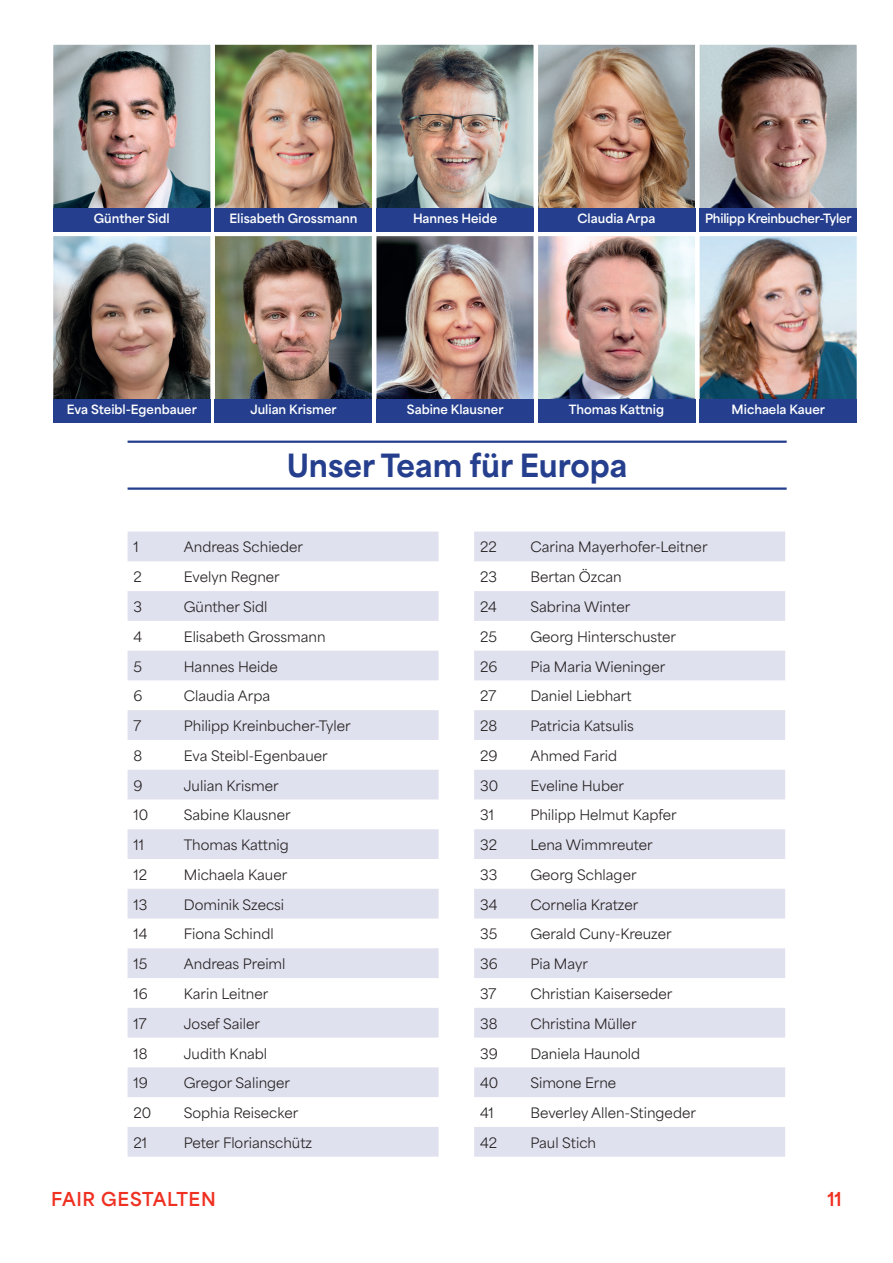
<style>
.page{position:relative;width:893px;height:1263px;background:#fff}
.page>*{position:absolute;margin:0;border:0;box-sizing:border-box;transform-origin:0 0}
.t1{font:800 30px "Area Normal";color:#253f8e}
.t2{font:700 18px "Area Normal";letter-spacing:.04em;color:#ef3122}
.t3{font:13.5px "Area Normal";color:#231f20}
.t4{font:700 12px "Area Normal";color:#fff}
.t5{font:700 12px "Area Normal";letter-spacing:-.02em;color:#fff}
</style>
<div class="page">
<svg style="left:128px;top:531px;width:311px;height:626px;fill:#e0e1ee"></svg>
<svg style="left:474px;top:531px;width:311px;height:626px;fill:#e0e1ee"></svg>
<img style="left:54px;top:45px;width:802px;height:355px">
<div style="left:210px;top:40px;width:166px;height:196px;border:4px solid #fff"></div>
<div style="left:210px;top:232px;width:166px;height:195px;border:4px solid #fff"></div>
<div style="left:533px;top:40px;width:167px;height:196px;border:4px solid #fff"></div>
<div style="left:695px;top:40px;width:166px;height:196px;border:4px solid #fff"></div>
<div style="left:695px;top:232px;width:166px;height:195px;border:4px solid #fff"></div>
<div style="left:49px;top:40px;width:166px;height:196px;border:4px solid #fff"></div>
<div style="left:49px;top:232px;width:166px;height:195px;border:4px solid #fff"></div>
<div style="left:372px;top:40px;width:166px;height:196px;border:4px solid #fff"></div>
<div style="left:372px;top:232px;width:166px;height:195px;border:4px solid #fff"></div>
<hr style="left:128px;top:441px;width:659px;height:2px;background:#253f8e">
<hr style="left:128px;top:487px;width:659px;height:3px;background:#253f8e">
<div style="left:53px;top:208px;width:157px;height:24px;background:#253f8e"></div>
<div style="left:53px;top:400px;width:157px;height:23px;background:#253f8e"></div>
<div style="left:215px;top:208px;width:157px;height:24px;background:#253f8e"></div>
<div style="left:215px;top:400px;width:157px;height:23px;background:#253f8e"></div>
<div style="left:376px;top:208px;width:158px;height:24px;background:#253f8e"></div>
<div style="left:376px;top:400px;width:158px;height:23px;background:#253f8e"></div>
<div style="left:538px;top:208px;width:157px;height:24px;background:#253f8e"></div>
<div style="left:538px;top:400px;width:157px;height:23px;background:#253f8e"></div>
<div style="left:700px;top:208px;width:157px;height:24px;background:#253f8e"></div>
<div style="left:700px;top:400px;width:157px;height:23px;background:#253f8e"></div>
<p class="t4" style="left:94px;top:207px;width:77px">Günther Sidl</p>
<p class="t4" style="left:229px;top:207px;width:129px">Elisabeth Grossmann</p>
<p class="t4" style="left:413px;top:207px;width:86px">Hannes Heide</p>
<p class="t4" style="left:578px;top:207px;width:79px">Claudia Arpa</p>
<p class="t5" style="left:705px;top:207px;width:148px">Philipp Kreinbucher-Tyler</p>
<p class="t4" style="left:67px;top:399px;width:131px">Eva Steibl-Egenbauer</p>
<p class="t4" style="left:250px;top:399px;width:88px">Julian Krismer</p>
<p class="t4" style="left:407px;top:399px;width:98px">Sabine Klausner</p>
<p class="t4" style="left:569px;top:399px;width:97px">Thomas Kattnig</p>
<h1 class="t1" style="left:287px;top:438px;width:342px">Unser Team für Europa</h1>
<p class="t4" style="left:732px;top:399px;width:95px">Michaela Kauer</p>
<p class="t3" style="left:134px;top:535px;width:7px">1</p>
<p class="t3" style="left:184px;top:535px;width:121px">Andreas Schieder</p>
<p class="t3" style="left:134px;top:565px;width:10px">2</p>
<p class="t3" style="left:184px;top:565px;width:97px">Evelyn Regner</p>
<p class="t3" style="left:134px;top:595px;width:10px">3</p>
<p class="t3" style="left:184px;top:595px;width:85px">Günther Sidl</p>
<p class="t3" style="left:134px;top:625px;width:10px">4</p>
<p class="t3" style="left:184px;top:625px;width:143px">Elisabeth Grossmann</p>
<p class="t3" style="left:134px;top:654px;width:10px">5</p>
<p class="t3" style="left:184px;top:654px;width:96px">Hannes Heide</p>
<p class="t3" style="left:134px;top:684px;width:10px">6</p>
<p class="t3" style="left:184px;top:684px;width:88px">Claudia Arpa</p>
<p class="t3" style="left:134px;top:714px;width:9px">7</p>
<p class="t3" style="left:184px;top:714px;width:168px">Philipp Kreinbucher-Tyler</p>
<p class="t3" style="left:134px;top:744px;width:10px">8</p>
<p class="t3" style="left:184px;top:744px;width:145px">Eva Steibl-Egenbauer</p>
<p class="t3" style="left:134px;top:773px;width:11px">9</p>
<p class="t3" style="left:184px;top:773px;width:96px">Julian Krismer</p>
<p class="t3" style="left:134px;top:803px;width:16px">10</p>
<p class="t3" style="left:184px;top:803px;width:108px">Sabine Klausner</p>
<p class="t3" style="left:134px;top:833px;width:12px">11</p>
<p class="t3" style="left:184px;top:833px;width:107px">Thomas Kattnig</p>
<p class="t3" style="left:134px;top:863px;width:15px">12</p>
<p class="t3" style="left:184px;top:863px;width:105px">Michaela Kauer</p>
<p class="t3" style="left:134px;top:892px;width:15px">13</p>
<p class="t3" style="left:184px;top:892px;width:102px">Dominik Szecsi</p>
<p class="t3" style="left:134px;top:922px;width:15px">14</p>
<p class="t3" style="left:184px;top:922px;width:91px">Fiona Schindl</p>
<p class="t3" style="left:134px;top:952px;width:15px">15</p>
<p class="t3" style="left:184px;top:952px;width:103px">Andreas Preiml</p>
<p class="t3" style="left:134px;top:982px;width:16px">16</p>
<p class="t3" style="left:184px;top:982px;width:86px">Karin Leitner</p>
<p class="t3" style="left:134px;top:1012px;width:15px">17</p>
<p class="t3" style="left:184px;top:1012px;width:78px">Josef Sailer</p>
<p class="t3" style="left:134px;top:1041px;width:16px">18</p>
<p class="t3" style="left:184px;top:1041px;width:85px">Judith Knabl</p>
<p class="t3" style="left:134px;top:1071px;width:16px">19</p>
<p class="t3" style="left:184px;top:1071px;width:108px">Gregor Salinger</p>
<p class="t3" style="left:134px;top:1101px;width:19px">20</p>
<p class="t3" style="left:184px;top:1101px;width:116px">Sophia Reisecker</p>
<p class="t3" style="left:134px;top:1131px;width:15px">21</p>
<p class="t3" style="left:184px;top:1131px;width:130px">Peter Florianschütz</p>
<p class="t3" style="left:480px;top:535px;width:18px">22</p>
<p class="t3" style="left:530px;top:535px;width:179px">Carina Mayerhofer-Leitner</p>
<p class="t3" style="left:480px;top:565px;width:18px">23</p>
<p class="t3" style="left:530px;top:565px;width:93px">Bertan Özcan</p>
<p class="t3" style="left:480px;top:595px;width:18px">24</p>
<p class="t3" style="left:530px;top:595px;width:101px">Sabrina Winter</p>
<p class="t3" style="left:480px;top:625px;width:18px">25</p>
<p class="t3" style="left:530px;top:625px;width:147px">Georg Hinterschuster</p>
<p class="t3" style="left:480px;top:654px;width:19px">26</p>
<p class="t3" style="left:530px;top:654px;width:136px">Pia Maria Wieninger</p>
<p class="t3" style="left:480px;top:684px;width:18px">27</p>
<p class="t3" style="left:530px;top:684px;width:103px">Daniel Liebhart</p>
<p class="t3" style="left:480px;top:714px;width:19px">28</p>
<p class="t3" style="left:530px;top:714px;width:105px">Patricia Katsulis</p>
<p class="t3" style="left:480px;top:744px;width:19px">29</p>
<p class="t3" style="left:530px;top:744px;width:88px">Ahmed Farid</p>
<p class="t3" style="left:480px;top:773px;width:20px">30</p>
<p class="t3" style="left:530px;top:773px;width:95px">Eveline Huber</p>
<p class="t3" style="left:480px;top:803px;width:15px">31</p>
<p class="t3" style="left:530px;top:803px;width:148px">Philipp Helmut Kapfer</p>
<p class="t3" style="left:480px;top:833px;width:18px">32</p>
<p class="t3" style="left:530px;top:833px;width:124px">Lena Wimmreuter</p>
<p class="t3" style="left:480px;top:863px;width:19px">33</p>
<p class="t3" style="left:530px;top:863px;width:108px">Georg Schlager</p>
<p class="t3" style="left:480px;top:892px;width:19px">34</p>
<p class="t3" style="left:530px;top:892px;width:109px">Cornelia Kratzer</p>
<p class="t3" style="left:480px;top:922px;width:19px">35</p>
<p class="t3" style="left:530px;top:922px;width:143px">Gerald Cuny-Kreuzer</p>
<p class="t3" style="left:480px;top:952px;width:19px">36</p>
<p class="t3" style="left:530px;top:952px;width:59px">Pia Mayr</p>
<p class="t3" style="left:480px;top:982px;width:18px">37</p>
<p class="t3" style="left:530px;top:982px;width:144px">Christian Kaiserseder</p>
<p class="t3" style="left:480px;top:1012px;width:19px">38</p>
<p class="t3" style="left:530px;top:1012px;width:108px">Christina Müller</p>
<p class="t3" style="left:480px;top:1041px;width:19px">39</p>
<p class="t3" style="left:530px;top:1041px;width:111px">Daniela Haunold</p>
<p class="t3" style="left:480px;top:1071px;width:20px">40</p>
<p class="t3" style="left:530px;top:1071px;width:87px">Simone Erne</p>
<p class="t3" style="left:480px;top:1101px;width:15px">41</p>
<p class="t3" style="left:530px;top:1101px;width:167px">Beverley Allen-Stingeder</p>
<p class="t3" style="left:480px;top:1131px;width:18px">42</p>
<p class="t3" style="left:530px;top:1131px;width:67px">Paul Stich</p>
<h2 class="t2" style="left:51px;top:1183px;width:166px">FAIR GESTALTEN</h2>
<h2 class="t2" style="left:827px;top:1183px;width:16px">11</h2>
</div>
